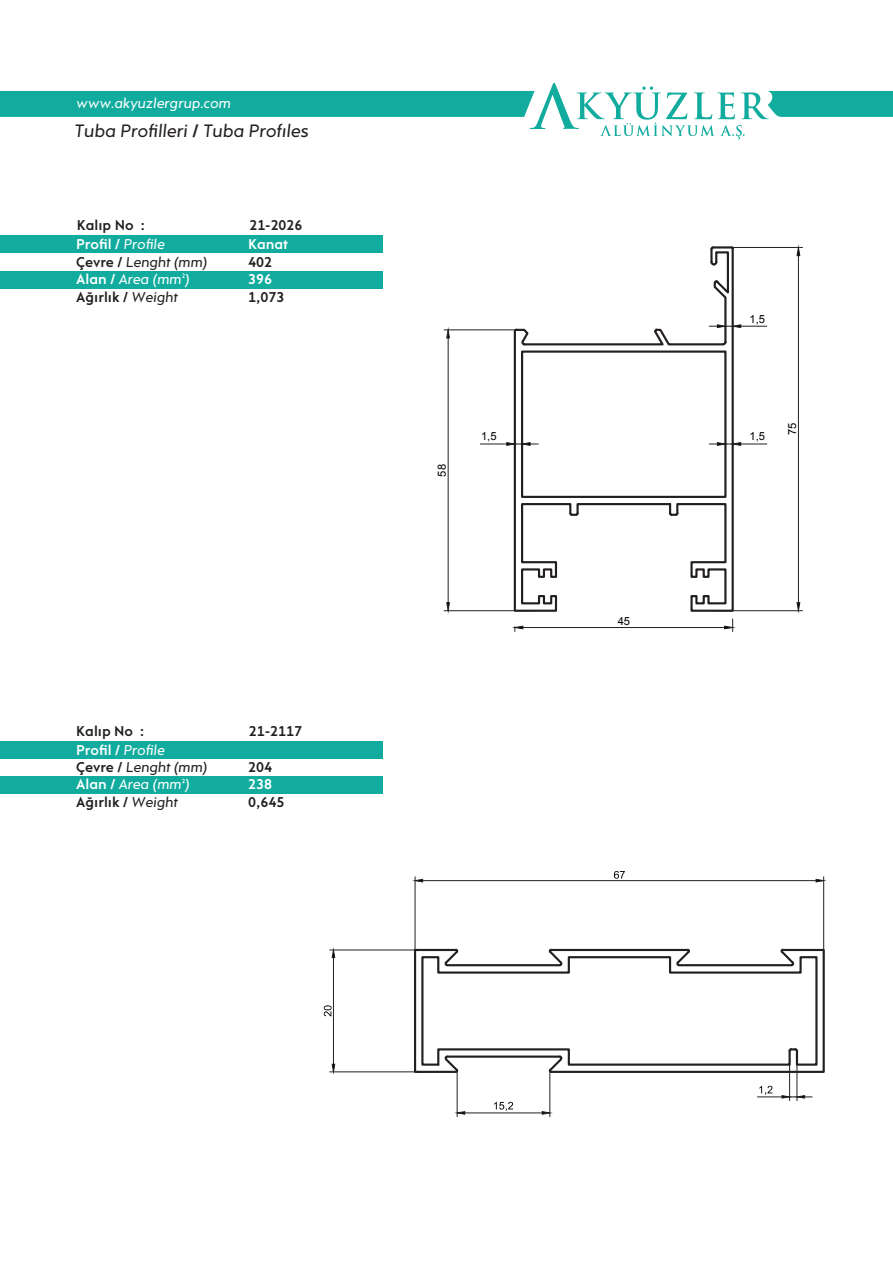
<style>
.page{position:relative;width:893px;height:1263px;background:#fff}
.page>*{position:absolute;margin:0;border:0;box-sizing:border-box;transform-origin:0 0}
.t1{font:italic 18.3px "Rams";color:#231f20}
.t2{font:italic 14.55px/17.4px "Rams";color:#231f20}
.t3{font:700 14.55px "Rams";color:#231f20}
.t4{font:italic 14.55px "Rams";color:#fff}
.t5{font:700 14.55px "Rams";color:#fff}
.t6{font:11.25px "Arial";color:#000001}
.s1{font-weight:700;font-style:normal}
.s2{font-weight:700;font-style:normal;color:#fff}
.s3{color:#fff}
</style>
<div class="page">
<div style="left:0;top:236px;width:383px;height:17px;background:#12ac9f"></div>
<div style="left:0;top:271px;width:383px;height:17px;background:#12ac9f"></div>
<svg style="left:182px;top:273px;width:3px;height:5px"></svg>
<div style="left:0;top:741px;width:383px;height:17px;background:#12ac9f"></div>
<div style="left:0;top:777px;width:383px;height:17px;background:#12ac9f"></div>
<svg style="left:0;top:83px;width:893px;height:56px"></svg>
<hr style="left:714px;top:610px;width:88px;height:1px;background:#231f20">
<hr style="left:725px;top:247px;width:77px;height:1px;background:#231f20">
<hr style="left:798px;top:256px;width:1px;height:347px;background:#231f20">
<svg style="left:796px;top:602px;width:4px;height:9px"></svg>
<svg style="left:796px;top:248px;width:4px;height:8px"></svg>
<hr style="left:444px;top:329px;width:74px;height:1px;background:#231f20">
<hr style="left:444px;top:610px;width:89px;height:1px;background:#231f20">
<hr style="left:448px;top:338px;width:1px;height:265px;background:#231f20">
<svg style="left:446px;top:329px;width:4px;height:10px"></svg>
<svg style="left:446px;top:602px;width:4px;height:9px"></svg>
<hr style="left:523px;top:627px;width:202px;height:1px;background:#231f20">
<svg style="left:514px;top:625px;width:10px;height:6px"></svg>
<svg style="left:724px;top:619px;width:9px;height:12px"></svg>
<svg style="left:480px;top:246px;width:287px;height:366px"></svg>
<div style="left:414px;top:949px;width:43px;height:124px;border:2px solid #231f20"></div>
<hr style="left:415px;top:877px;width:1px;height:82px;background:#231f20">
<hr style="left:823px;top:877px;width:1px;height:82px;background:#231f20">
<hr style="left:423px;top:880px;width:393px;height:1px;background:#231f20">
<svg style="left:414px;top:878px;width:9px;height:5px"></svg>
<svg style="left:815px;top:878px;width:9px;height:5px"></svg>
<svg style="left:614px;top:871px;width:11px;height:8px"></svg>
<hr style="left:330px;top:949px;width:98px;height:1px;background:#231f20">
<hr style="left:330px;top:1071px;width:98px;height:1px;background:#231f20">
<hr style="left:333px;top:957px;width:1px;height:107px;background:#231f20">
<svg style="left:331px;top:949px;width:4px;height:9px"></svg>
<svg style="left:331px;top:1063px;width:4px;height:9px"></svg>
<svg style="left:324px;top:1005px;width:7px;height:11px"></svg>
<hr style="left:457px;top:1073px;width:1px;height:44px;background:#231f20">
<hr style="left:549px;top:1073px;width:1px;height:44px;background:#231f20">
<hr style="left:465px;top:1112px;width:77px;height:1px;background:#231f20">
<svg style="left:456px;top:1111px;width:9px;height:4px"></svg>
<svg style="left:541px;top:1111px;width:10px;height:4px"></svg>
<svg style="left:494px;top:1102px;width:19px;height:9px"></svg>
<svg style="left:420px;top:947px;width:405px;height:127px"></svg>
<hr style="left:796px;top:1059px;width:1px;height:42px;background:#231f20">
<hr style="left:789px;top:1059px;width:1px;height:42px;background:#231f20">
<svg style="left:757px;top:1086px;width:55px;height:13px"></svg>
<p class="t4" style="left:76px;top:94px;width:156px">www.akyuzlergrup.com</p>
<p class="t1" style="left:75px;top:120px;width:236px">Tuba Profilleri <span class="s1">/</span> Tuba Profıles</p>
<p class="t3" style="left:77px;top:216px;width:69px">Kalıp No :</p>
<p class="t3" style="left:250px;top:216px;width:54px">21-2026</p>
<p class="t2" style="left:76px;top:236px;width:132px"><span class="s2">Profil /</span> <span class="s3">Profile<br></span><span class="s1">Çevre /</span> Lenght (mm)<br><span class="s2">Alan /</span> <span class="s3">Area (mm )<br></span><span class="s1">Ağırlık /</span> Weight</p>
<p class="t5" style="left:248px;top:235px;width:41px">Kanat</p>
<p class="t3" style="left:248px;top:253px;width:25px">402</p>
<p class="t5" style="left:248px;top:270px;width:25px">396</p>
<p class="t3" style="left:248px;top:288px;width:38px">1,073</p>
<p class="t3" style="left:76px;top:722px;width:69px">Kalıp No :</p>
<p class="t2" style="left:76px;top:741px;width:132px"><span class="s2">Profil /</span> <span class="s3">Profile<br></span><span class="s1">Çevre /</span> Lenght (mm)<br><span class="s2">Alan /</span> <span class="s3">Area (mm )<br></span><span class="s1">Ağırlık /</span> Weight</p>
<p class="t3" style="left:249px;top:722px;width:55px">21-2117</p>
<p class="t3" style="left:248px;top:758px;width:25px">204</p>
<p class="t5" style="left:248px;top:776px;width:25px">238</p>
<p class="t3" style="left:248px;top:793px;width:38px">0,645</p>
<p class="t6" style="left:750px;top:311px;width:17px">1,5</p>
<p class="t6" style="left:435px;top:476px;width:14px;rotate:-90deg">58</p>
<p class="t6" style="left:481px;top:429px;width:17px">1,5</p>
<p class="t6" style="left:750px;top:429px;width:17px">1,5</p>
<p class="t6" style="left:785px;top:435px;width:14px;rotate:-90deg">75</p>
<p class="t6" style="left:618px;top:614px;width:14px">45</p>
</div>
